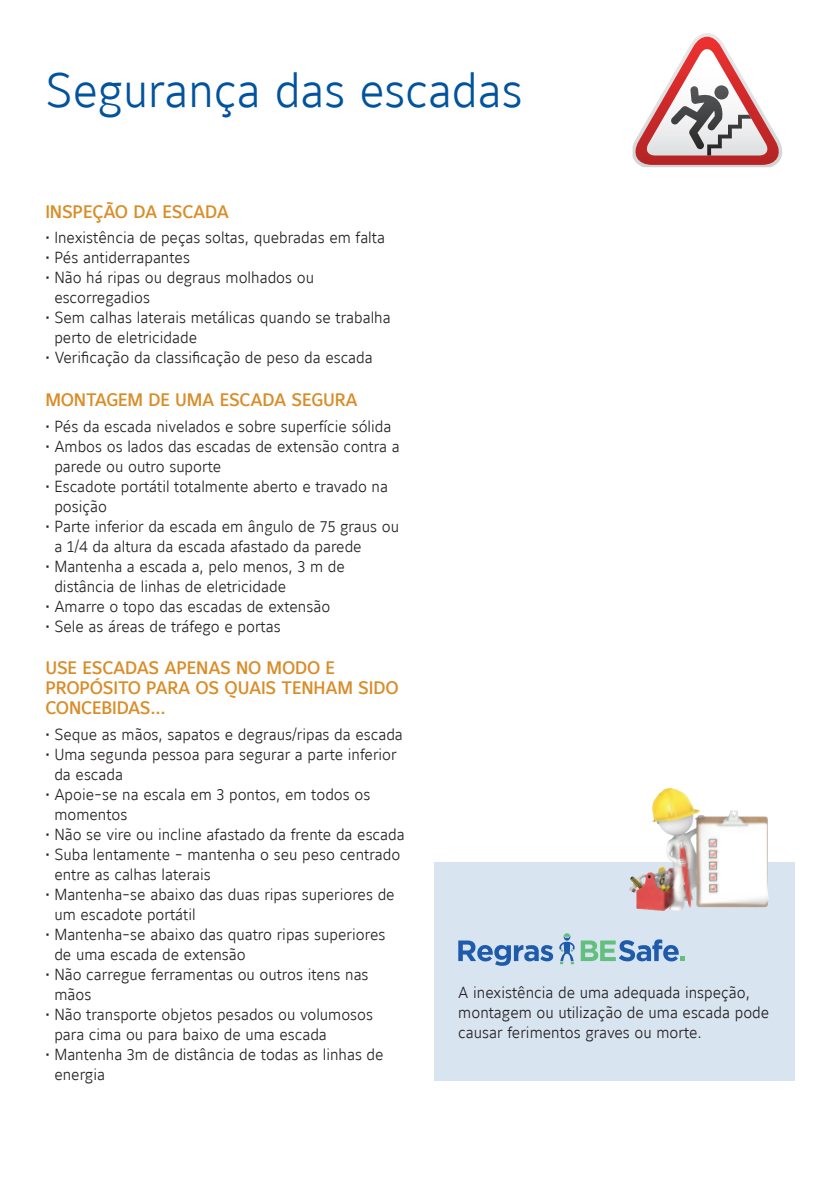
<style>
.page{position:relative;width:840px;height:1191px;background:#fff}
.page>*{position:absolute;margin:0;border:0;box-sizing:border-box;transform-origin:0 0}
.t1{font:48px "Maurea Light Lf";color:#01539e}
.t2{font:18px/20px "Maurea Medium Tf";letter-spacing:-.01em;color:#d98d28}
.t3{font:16px/20px "Maurea Light Lf";color:#231f20}
</style>
<div class="page">
<div style="left:434px;top:861px;width:360px;height:219px;background:#d8e4f0"></div>
<img style="left:628px;top:788px;width:56px;height:123px">
<svg style="left:632px;top:33px;width:151px;height:134px"></svg>
<svg style="left:559px;top:933px;width:15px;height:31px"></svg>
<svg style="left:580px;top:939px;width:104px;height:22px"></svg>
<svg style="left:458px;top:940px;width:95px;height:25px"></svg>
<h1 class="t1" style="left:45px;top:64px;width:478px">Segurança das escadas</h1>
<p class="t2" style="left:45px;top:202px;width:185px">INSPEÇÃO DA ESCADA</p>
<p class="t3" style="left:45px;top:228px;width:341px">• Inexistência de peças soltas, quebradas em falta</p>
<p class="t3" style="left:45px;top:248px;width:146px">• Pés antiderrapantes</p>
<p class="t3" style="left:54px;top:268px;width:261px;text-indent:-9px">• Não há ripas ou degraus molhados ou escorregadios</p>
<p class="t3" style="left:54px;top:308px;width:337px;text-indent:-9px">• Sem calhas laterais metálicas quando se trabalha perto de eletricidade</p>
<p class="t3" style="left:45px;top:348px;width:329px">• Verificação da classificação de peso da escada</p>
<p class="t2" style="left:45px;top:390px;width:313px">MONTAGEM DE UMA ESCADA SEGURA</p>
<p class="t3" style="left:45px;top:416px;width:347px">• Pés da escada nivelados e sobre superfície sólida</p>
<p class="t3" style="left:54px;top:436px;width:347px;text-indent:-9px">• Ambos os lados das escadas de extensão contra a parede ou outro suporte</p>
<p class="t3" style="left:54px;top:476px;width:335px;text-indent:-9px">• Escadote portátil totalmente aberto e travado na posição</p>
<p class="t3" style="left:54px;top:516px;width:346px;text-indent:-9px">• Parte inferior da escada em ângulo de 75 graus ou a 1/4 da altura da escada afastado da parede</p>
<p class="t3" style="left:54px;top:556px;width:292px;text-indent:-9px">• Mantenha a escada a, pelo menos, 3 m de distância de linhas de eletricidade</p>
<p class="t3" style="left:45px;top:596px;width:286px">• Amarre o topo das escadas de extensão</p>
<p class="t3" style="left:45px;top:616px;width:237px">• Sele as áreas de tráfego e portas</p>
<p class="t2" style="left:45px;top:658px;width:11px">USE</p>
<p class="t2" style="left:45px;top:658px;width:351px;text-indent:37px">ESCADAS APENAS NO MODO E<br>PROPÓSITO PARA OS QUAIS TENHAM SIDO<br>CONCEBIDAS...</p>
<p class="t3" style="left:45px;top:724px;width:359px">• Seque as mãos, sapatos e degraus/ripas da escada</p>
<p class="t3" style="left:54px;top:744px;width:344px;text-indent:-9px">• Uma segunda pessoa para segurar a parte inferior da escada</p>
<p class="t3" style="left:54px;top:784px;width:317px;text-indent:-9px">• Apoie-se na escala em 3 pontos, em todos os momentos</p>
<p class="t3" style="left:45px;top:824px;width:360px">• Não se vire ou incline afastado da frente da escada</p>
<p class="t3" style="left:54px;top:844px;width:347px;text-indent:-9px">• Suba lentamente - mantenha o seu peso centrado entre as calhas laterais</p>
<p class="t3" style="left:54px;top:884px;width:341px;text-indent:-9px">• Mantenha-se abaixo das duas ripas superiores de um escadote portátil</p>
<p class="t3" style="left:54px;top:924px;width:332px;text-indent:-9px">• Mantenha-se abaixo das quatro ripas superiores de uma escada de extensão</p>
<p class="t3" style="left:54px;top:964px;width:315px;text-indent:-9px">• Não carregue ferramentas ou outros itens nas mãos</p>
<p class="t3" style="left:54px;top:1004px;width:320px;text-indent:-9px">• Não transporte objetos pesados ou volumosos para cima ou para baixo de uma escada</p>
<p class="t3" style="left:54px;top:1044px;width:330px;text-indent:-9px">• Mantenha 3m de distância de todas as linhas de energia</p>
<p class="t3" style="left:458px;top:983px;width:312px">A inexistência de uma adequada inspeção, montagem ou utilização de uma escada pode causar ferimentos graves ou morte.</p>
</div>
